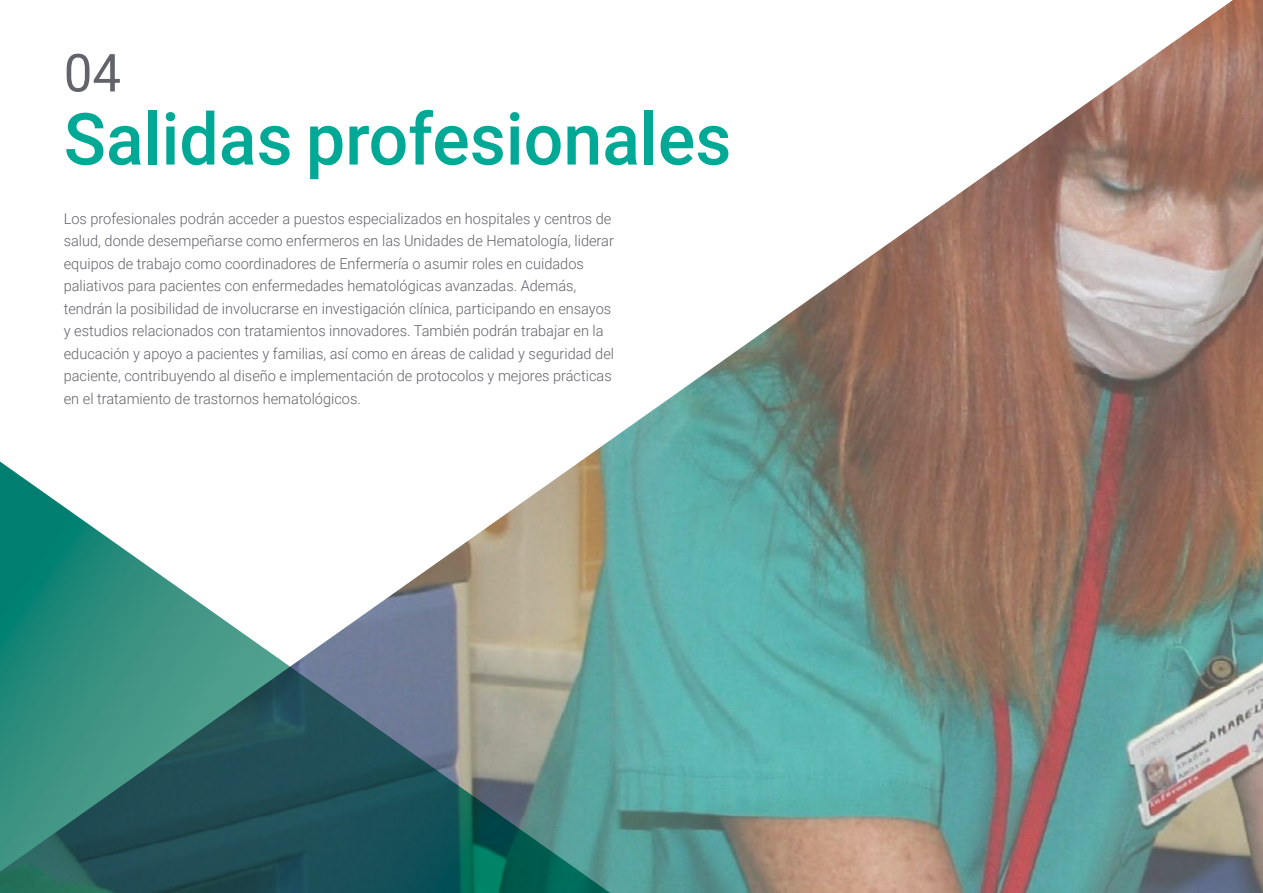
<style>
.page{position:relative;width:1263px;height:893px;background:#fff}
.page>*{position:absolute;margin:0;border:0;box-sizing:border-box;transform-origin:0 0}
.t1{font:500 72px "Roboto";color:#00a996}
.t2{font:52.5px "Roboto";color:#61646a}
.t3{font:300 15px/22.5px "Roboto";color:#61646a}
</style>
<div class="page">
<img style="left:602px;top:0;width:661px;height:893px">
<svg style="left:0;top:446px;width:640px;height:447px"></svg>
<h2 class="t2" style="left:64px;top:36px;width:59px">04</h2>
<h1 class="t1" style="left:64px;top:89px;width:669px">Salidas profesionales</h1>
<p class="t3" style="left:64px;top:207px;width:552px">Los profesionales podrán acceder a puestos especializados en hospitales y centros de salud, donde desempeñarse como enfermeros en las Unidades de Hematología, liderar equipos de trabajo como coordinadores de Enfermería o asumir roles en cuidados paliativos para pacientes con enfermedades hematológicas avanzadas. Además, tendrán la posibilidad de involucrarse en investigación clínica, participando en ensayos y estudios relacionados con tratamientos innovadores. También podrán trabajar en la educación y apoyo a pacientes y familias, así como en áreas de calidad y seguridad del paciente, contribuyendo al diseño e implementación de protocolos y mejores prácticas en el tratamiento de trastornos hematológicos.</p>
</div>
